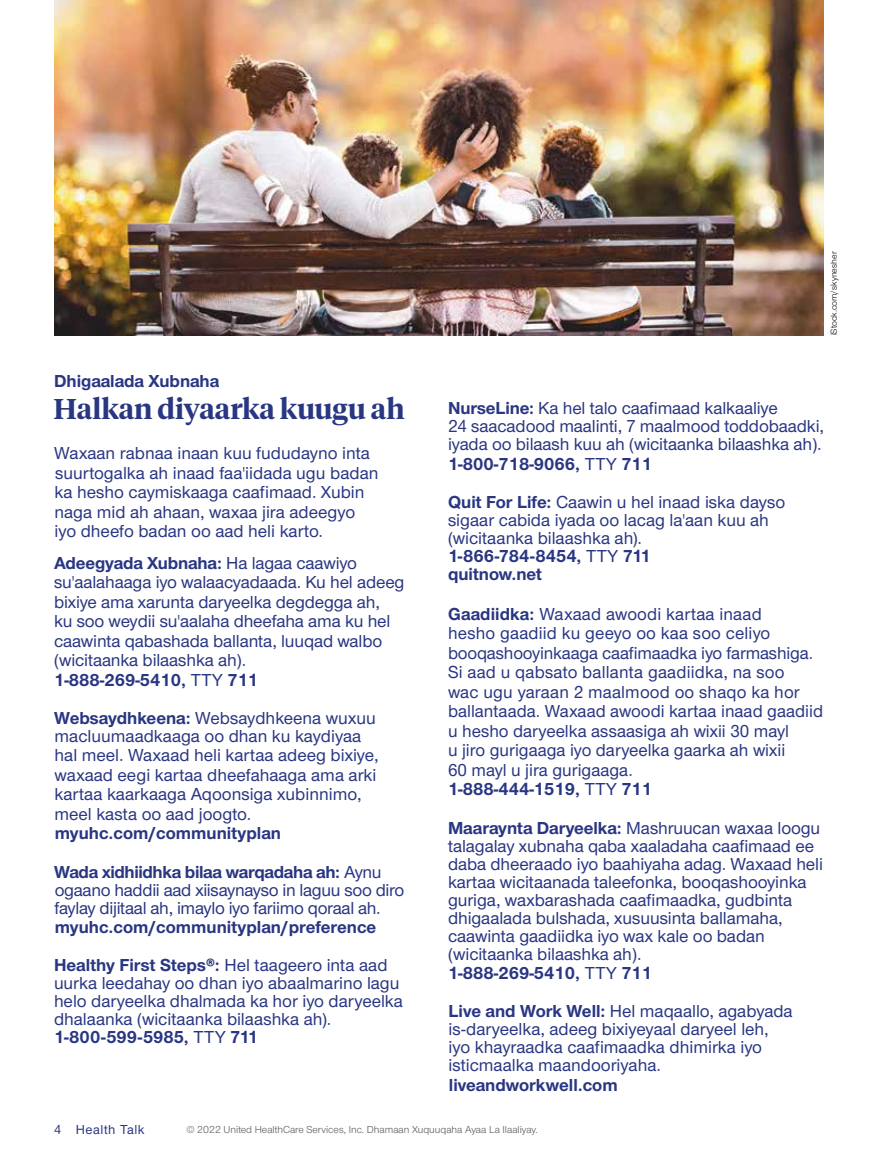
<style>
.page{position:relative;width:878px;height:1161px;background:#fff}
.page>*{position:absolute;margin:0;border:0;box-sizing:border-box;transform-origin:0 0}
.Summary_allnested_2{font:600 28.5px "UHC Serif Headline";color:#293682}
.Summary_allnested_2-2{font:500 18px/19.5px "UHC Sans";letter-spacing:-.005em;color:#293682}
.Sans_no_indent_AMC{font:500 18px/19.5px "UHC Sans";color:#293682}
.t1{font:700 18px "UHC Sans";color:#293682}
.Folio_V_AMC{font:500 13.5px "UHC Sans";letter-spacing:.04em;color:#293682}
.Legal_language_AMC{font:10.5px "UHC Sans";color:#58595b}
.Legal_language_AMC-2{font:9px "UHC Sans";color:#000}
.s1{font-weight:700}
</style>
<div class="page">
<img style="left:54px;top:0;width:770px;height:335px">
<p class="t1" style="left:54px;top:368px;width:167px">Dhigaalada Xubnaha</p>
<p class="Summary_allnested_2" style="left:54px;top:390px;width:352px">Halkan diyaarka kuugu ah</p>
<p class="Sans_no_indent_AMC" style="left:54px;top:443px;width:326px">Waxaan rabnaa inaan kuu fududayno inta suurtogalka ah inaad faa'iidada ugu badan ka hesho caymiskaaga caafimaad. Xubin naga mid ah ahaan, waxaa jira adeegyo iyo dheefo badan oo aad heli karto.</p>
<p class="Summary_allnested_2-2" style="left:54px;top:552px;width:352px"><span class="s1">Adeegyada Xubnaha:</span> Ha lagaa caawiyo su'aalahaaga iyo walaacyadaada. Ku hel adeeg bixiye ama xarunta daryeelka degdegga ah,<br>ku soo weydii su'aalaha dheefaha ama ku hel caawinta qabashada ballanta, luuqad walbo (wicitaanka bilaashka ah).<br><span class="s1">1‑888‑269‑5410,</span> TTY <span class="s1">711</span></p>
<p class="Summary_allnested_2-2" style="left:54px;top:707px;width:326px"><span class="s1">Websaydhkeena:</span> Websaydhkeena wuxuu macluumaadkaaga oo dhan ku kaydiyaa hal meel. Waxaad heli kartaa adeeg bixiye, waxaad eegi kartaa dheefahaaga ama arki kartaa kaarkaaga Aqoonsiga xubinnimo, meel kasta oo aad joogto. <span class="s1">myuhc.com/communityplan</span></p>
<p class="Summary_allnested_2-2" style="left:54px;top:862px;width:351px;line-height:18.5px"><span class="s1">Wada xidhiidhka bilaa warqadaha ah:</span> Aynu ogaano haddii aad xiisaynayso in laguu soo diro faylay dijitaal ah, imaylo iyo fariimo qoraal ah. <span class="s1">myuhc.com/communityplan/preference</span></p>
<p class="Summary_allnested_2-2" style="left:54px;top:956px;width:350px;line-height:18px"><span class="s1">Healthy First Steps®:</span> Hel taageero inta aad uurka leedahay oo dhan iyo abaalmarino lagu helo daryeelka dhalmada ka hor iyo daryeelka dhalaanka (wicitaanka bilaashka ah).<br><span class="s1">1‑800‑599‑5985,</span> TTY <span class="s1">711</span></p>
<p class="Legal_language_AMC-2" style="left:827px;top:335px;width:85px;rotate:-90deg">iStock.com/skynesher</p>
<p class="Summary_allnested_2-2" style="left:448px;top:398px;width:377px;line-height:18.5px"><span class="s1">NurseLine:</span> Ka hel talo caafimaad kalkaaliye<br>24 saacadood maalinti, 7 maalmood toddobaadki, iyada oo bilaash kuu ah (wicitaanka bilaashka ah).<br><span class="s1">1‑800‑718‑9066,</span> TTY <span class="s1">711</span></p>
<p class="Summary_allnested_2-2" style="left:448px;top:492px;width:339px;line-height:18px"><span class="s1">Quit For Life:</span> Caawin u hel inaad iska dayso sigaar cabida iyada oo lacag la'aan kuu ah (wicitaanka bilaashka ah).<br><span class="s1">1‑866‑784‑8454,</span> TTY <span class="s1">711<br>quitnow.net</span></p>
<p class="Summary_allnested_2-2" style="left:448px;top:603px;width:376px"><span class="s1">Gaadiidka:</span> Waxaad awoodi kartaa inaad<br>hesho gaadiid ku geeyo oo kaa soo celiyo booqashooyinkaaga caafimaadka iyo farmashiga.<br>Si aad u qabsato ballanta gaadiidka, na soo<br>wac ugu yaraan 2 maalmood oo shaqo ka hor ballantaada. Waxaad awoodi kartaa inaad gaadiid u hesho daryeelka assaasiga ah wixii 30 mayl<br>u jiro gurigaaga iyo daryeelka gaarka ah wixii<br>60 mayl u jira gurigaaga.<br><span class="s1">1‑888‑444‑1519,</span> TTY <span class="s1">711</span></p>
<p class="Summary_allnested_2-2" style="left:448px;top:818px;width:376px;line-height:18.1px"><span class="s1">Maaraynta Daryeelka:</span> Mashruucan waxaa loogu talagalay xubnaha qaba xaaladaha caafimaad ee daba dheeraado iyo baahiyaha adag. Waxaad heli kartaa wicitaanada taleefonka, booqashooyinka guriga, waxbarashada caafimaadka, gudbinta dhigaalada bulshada, xusuusinta ballamaha, caawinta gaadiidka iyo wax kale oo badan (wicitaanka bilaashka ah).<br><span class="s1">1‑888‑269‑5410,</span> TTY <span class="s1">711</span></p>
<p class="Summary_allnested_2-2" style="left:448px;top:1001px;width:345px;line-height:18.5px"><span class="s1">Live and Work Well:</span> Hel maqaallo, agabyada is‑daryeelka, adeeg bixiyeyaal daryeel leh, iyo khayraadka caafimaadka dhimirka iyo isticmaalka maandooriyaha. <span class="s1">liveandworkwell.com</span></p>
<p class="Folio_V_AMC" style="left:54px;top:1120px;width:92px">4 Health Talk</p>
<p class="Legal_language_AMC" style="left:186px;top:1122px;width:353px">© 2022 United HealthCare Services, Inc. Dhamaan Xuquuqaha Ayaa La Ilaaliyay.</p>
</div>
